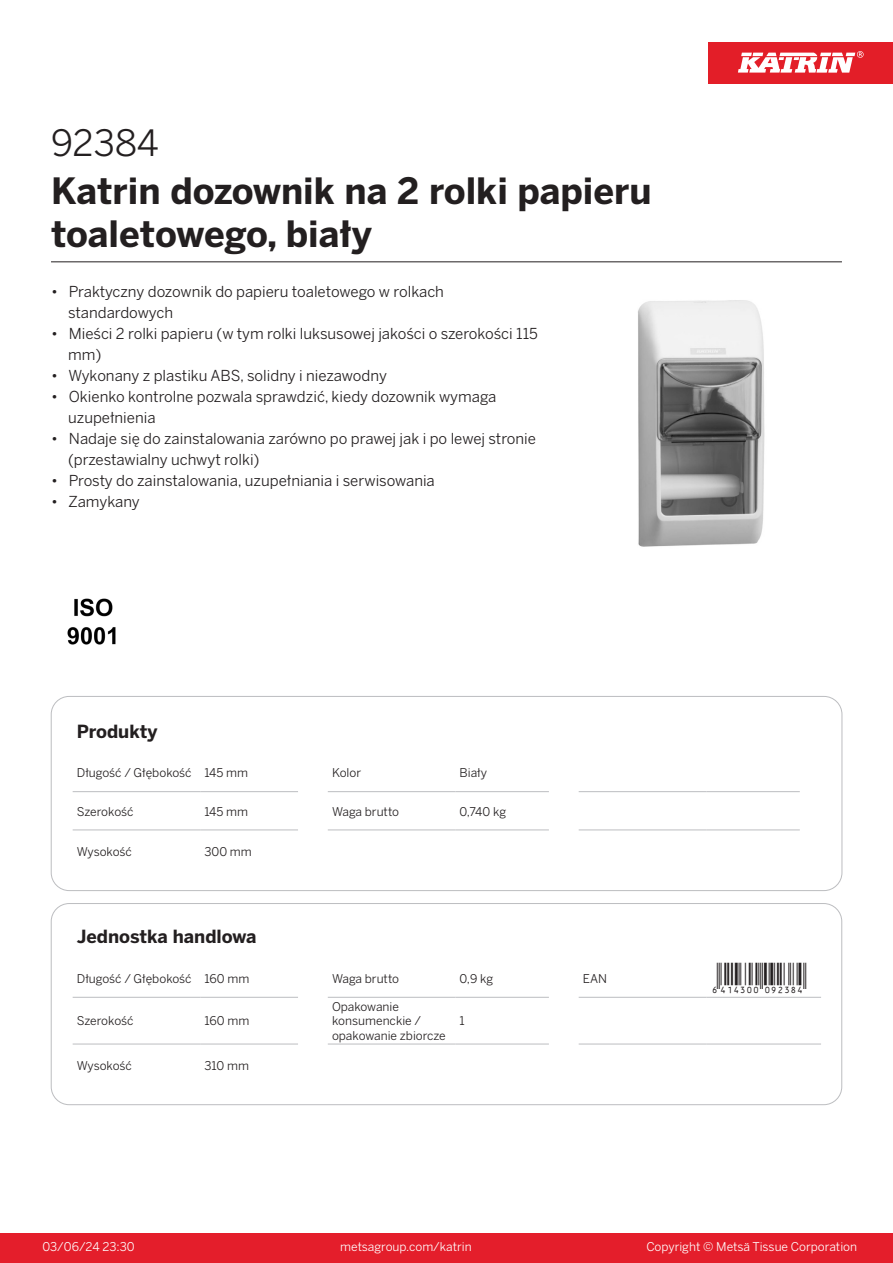
<style>
.page{position:relative;width:893px;height:1263px;background:#fff}
.page>*{position:absolute;margin:0;border:0;box-sizing:border-box;transform-origin:0 0}
.Product_Name{font:700 36px/43.2px "Benton Sans";color:#231f20}
.External_material_co{font:36px "Benton Sans";color:#231f20}
.T_EAN{font:30px "Viisas EAN Matala";color:#231f20}
.T_TableHeader{font:700 18px "Benton Sans";color:#231f20}
.MarketingBullets{font:15px/21px "Benton Sans";color:#231f20}
.T_TableBody{font:12px/14.4px "Benton Sans";color:#231f20}
.t1{font:12px "Benton Sans";color:#fff}
</style>
<div class="page">
<div style="left:0;top:1233px;width:893px;height:30px;background:#e41e2b"></div>
<div style="left:708px;top:43px;width:185px;height:41px;background:#e31e28"></div>
<svg style="left:738px;top:51px;width:126px;height:22px"></svg>
<hr style="left:73px;top:791px;width:127px;height:1px;background:#bcbdc0">
<hr style="left:200px;top:791px;width:98px;height:1px;background:#bcbdc0">
<hr style="left:328px;top:791px;width:127px;height:1px;background:#bcbdc0">
<hr style="left:455px;top:791px;width:94px;height:1px;background:#bcbdc0">
<hr style="left:579px;top:791px;width:127px;height:1px;background:#bcbdc0">
<hr style="left:706px;top:791px;width:94px;height:1px;background:#bcbdc0">
<hr style="left:73px;top:830px;width:127px;height:1px;background:#bcbdc0">
<hr style="left:200px;top:830px;width:98px;height:1px;background:#bcbdc0">
<hr style="left:328px;top:830px;width:127px;height:1px;background:#bcbdc0">
<hr style="left:455px;top:830px;width:94px;height:1px;background:#bcbdc0">
<hr style="left:579px;top:830px;width:127px;height:1px;background:#bcbdc0">
<hr style="left:706px;top:830px;width:94px;height:1px;background:#bcbdc0">
<div style="left:51px;top:696px;width:791px;height:195px;border:1px solid #bcbdc0;border-radius:18px"></div>
<hr style="left:73px;top:997px;width:127px;height:1px;background:#bcbdc0">
<hr style="left:200px;top:997px;width:98px;height:1px;background:#bcbdc0">
<hr style="left:328px;top:997px;width:127px;height:1px;background:#bcbdc0">
<hr style="left:455px;top:997px;width:94px;height:1px;background:#bcbdc0">
<hr style="left:579px;top:997px;width:127px;height:1px;background:#bcbdc0">
<hr style="left:706px;top:997px;width:115px;height:1px;background:#bcbdc0">
<hr style="left:73px;top:1044px;width:127px;height:1px;background:#bcbdc0">
<hr style="left:200px;top:1044px;width:98px;height:1px;background:#bcbdc0">
<hr style="left:328px;top:1044px;width:127px;height:1px;background:#bcbdc0">
<hr style="left:455px;top:1044px;width:94px;height:1px;background:#bcbdc0">
<hr style="left:579px;top:1044px;width:127px;height:1px;background:#bcbdc0">
<hr style="left:706px;top:1044px;width:115px;height:1px;background:#bcbdc0">
<div style="left:51px;top:903px;width:791px;height:202px;border:1px solid #bcbdc0;border-radius:18px"></div>
<img style="left:638px;top:300px;width:127px;height:247px">
<img style="left:67px;top:598px;width:49px;height:47px">
<hr style="left:51px;top:261px;width:791px;height:1px;background:#231f20">
<p class="External_material_co" style="left:51px;top:121px;width:109px">92384</p>
<p class="Product_Name" style="left:51px;top:170px;width:602px">Katrin dozownik na 2 rolki papieru toaletowego, biały</p>
<p class="MarketingBullets" style="left:68px;top:281px;width:377px;text-indent:-17px">• Praktyczny dozownik do papieru toaletowego w rolkach standardowych</p>
<p class="MarketingBullets" style="left:68px;top:323px;width:471px;text-indent:-17px">• Mieści 2 rolki papieru (w tym rolki luksusowej jakości o szerokości 115 mm)</p>
<p class="MarketingBullets" style="left:51px;top:365px;width:337px">• Wykonany z plastiku ABS, solidny i niezawodny</p>
<p class="MarketingBullets" style="left:68px;top:386px;width:430px;text-indent:-17px">• Okienko kontrolne pozwala sprawdzić, kiedy dozownik wymaga uzupełnienia</p>
<p class="MarketingBullets" style="left:68px;top:428px;width:470px;text-indent:-17px">• Nadaje się do zainstalowania zarówno po prawej jak i po lewej stronie (przestawialny uchwyt rolki)</p>
<p class="MarketingBullets" style="left:51px;top:470px;width:385px">• Prosty do zainstalowania, uzupełniania i serwisowania</p>
<p class="MarketingBullets" style="left:51px;top:491px;width:90px">• Zamykany</p>
<p class="T_TableHeader" style="left:77px;top:720px;width:82px">Produkty</p>
<p class="T_TableBody" style="left:77px;top:766px;width:116px">Długość / Głębokość</p>
<p class="T_TableBody" style="left:204px;top:766px;width:45px">145 mm</p>
<p class="T_TableBody" style="left:332px;top:766px;width:31px">Kolor</p>
<p class="T_TableBody" style="left:460px;top:766px;width:29px">Biały</p>
<p class="T_TableBody" style="left:77px;top:804px;width:58px">Szerokość</p>
<p class="T_TableBody" style="left:204px;top:804px;width:45px">145 mm</p>
<p class="T_TableBody" style="left:332px;top:804px;width:69px">Waga brutto</p>
<p class="T_TableBody" style="left:460px;top:804px;width:48px">0,740 kg</p>
<p class="T_TableBody" style="left:77px;top:844px;width:56px">Wysokość</p>
<p class="T_TableBody" style="left:204px;top:844px;width:49px">300 mm</p>
<p class="T_TableHeader" style="left:77px;top:925px;width:181px">Jednostka handlowa</p>
<p class="T_TableBody" style="left:77px;top:971px;width:116px">Długość / Głębokość</p>
<p class="T_TableBody" style="left:204px;top:971px;width:46px">160 mm</p>
<p class="T_TableBody" style="left:332px;top:971px;width:69px">Waga brutto</p>
<p class="T_TableBody" style="left:460px;top:971px;width:35px">0,9 kg</p>
<p class="T_TableBody" style="left:583px;top:971px;width:26px">EAN</p>
<p class="T_EAN" style="left:710px;top:963px;width:97px">*6414300092384*</p>
<p class="T_TableBody" style="left:77px;top:1014px;width:58px">Szerokość</p>
<p class="T_TableBody" style="left:204px;top:1014px;width:46px">160 mm</p>
<p class="T_TableBody" style="left:332px;top:999px;width:115px">Opakowanie konsumenckie / opakowanie zbiorcze</p>
<p class="T_TableBody" style="left:460px;top:1014px;width:7px">1</p>
<p class="T_TableBody" style="left:77px;top:1058px;width:56px">Wysokość</p>
<p class="T_TableBody" style="left:204px;top:1058px;width:46px">310 mm</p>
<p class="t1" style="left:43px;top:1239px;width:94px">03/06/24 23:30</p>
<p class="t1" style="left:340px;top:1239px;width:133px">metsagroup.com/katrin</p>
<p class="t1" style="left:646px;top:1239px;width:212px">Copyright © Metsä Tissue Corporation</p>
</div>
